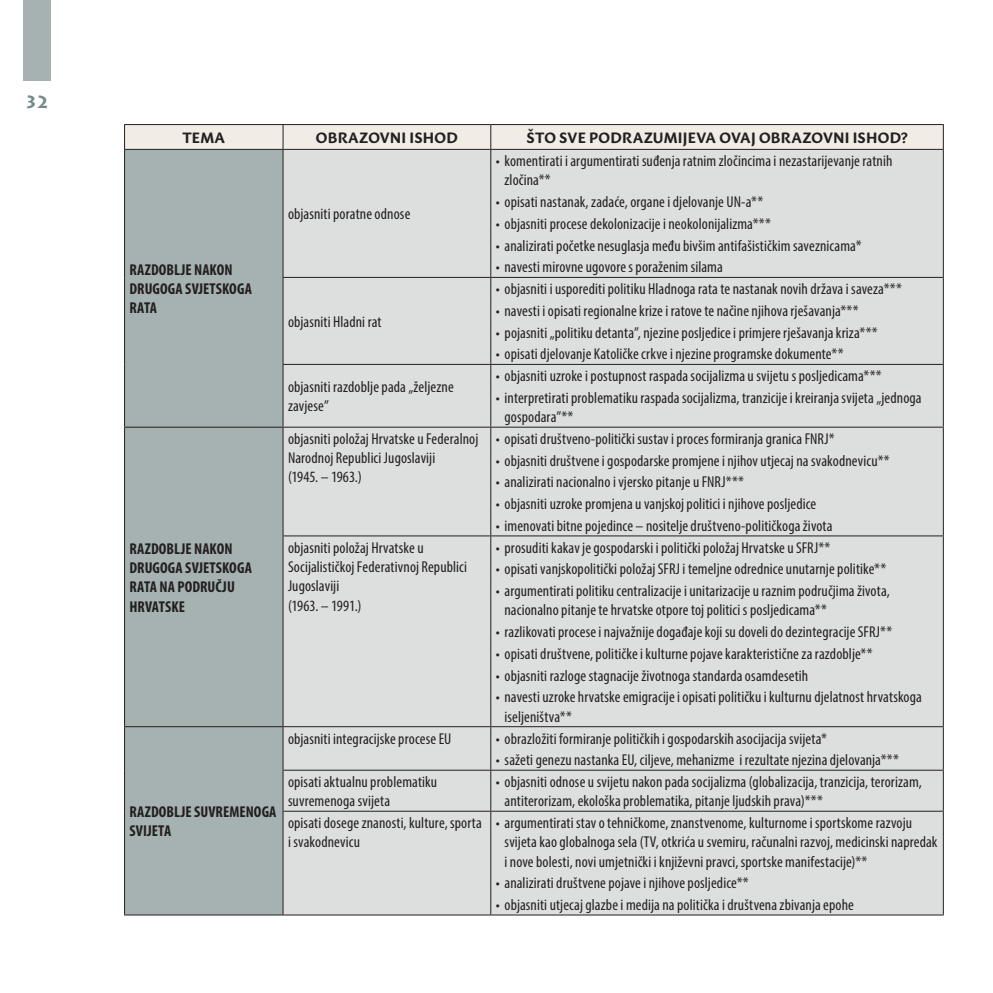
<style>
.page{position:relative;width:993px;height:993px;background:#fff}
.page>*{position:absolute;margin:0;border:0;box-sizing:border-box;transform-origin:0 0}
.t1{font:700 17.5px "Lithos Pro";color:#768a8b}
.t2{font:condensed 15.75px/19.2px "Myriad Pro";letter-spacing:.005em;color:#231f20}
.t3{font:700 condensed 15.75px/19.2px "Myriad Pro";letter-spacing:.005em;color:#231f20}
.t4{font:700 14.88px "Sharik Sans";letter-spacing:.015em;color:#231f20}
</style>
<div class="page">
<div style="left:24px;top:0;width:27px;height:81px;background:#a6b1b1"></div>
<div style="left:125px;top:150px;width:157px;height:764px;background:#a6b1b1"></div>
<div style="left:283px;top:150px;width:659px;height:764px;background:#dddfdf"></div>
<svg style="left:124px;top:124px;width:819px;height:25px;background:#e7e2dc"></svg>
<hr style="left:124px;top:149px;width:159px;height:1px;background:#231f20">
<hr style="left:283px;top:149px;width:207px;height:1px;background:#231f20">
<hr style="left:490px;top:149px;width:453px;height:1px;background:#231f20">
<hr style="left:124px;top:426px;width:159px;height:1px;background:#231f20">
<hr style="left:124px;top:427px;width:1px;height:108px;background:#231f20">
<hr style="left:283px;top:426px;width:207px;height:1px;background:#231f20">
<hr style="left:282px;top:427px;width:1px;height:108px;background:#231f20">
<hr style="left:490px;top:426px;width:453px;height:1px;background:#231f20">
<hr style="left:490px;top:427px;width:1px;height:108px;background:#231f20">
<hr style="left:942px;top:427px;width:1px;height:108px;background:#231f20">
<hr style="left:124px;top:535px;width:1px;height:191px;background:#231f20">
<hr style="left:282px;top:535px;width:208px;height:1px;background:#231f20">
<hr style="left:282px;top:536px;width:1px;height:190px;background:#231f20">
<hr style="left:490px;top:535px;width:453px;height:1px;background:#231f20">
<hr style="left:490px;top:536px;width:1px;height:190px;background:#231f20">
<hr style="left:942px;top:536px;width:1px;height:190px;background:#231f20">
<hr style="left:124px;top:726px;width:159px;height:1px;background:#231f20">
<hr style="left:124px;top:727px;width:1px;height:43px;background:#231f20">
<hr style="left:124px;top:770px;width:1px;height:41px;background:#231f20">
<hr style="left:124px;top:811px;width:1px;height:103px;background:#231f20">
<hr style="left:124px;top:914px;width:159px;height:1px;background:#231f20">
<hr style="left:283px;top:726px;width:207px;height:1px;background:#231f20">
<hr style="left:282px;top:727px;width:1px;height:42px;background:#231f20">
<hr style="left:490px;top:726px;width:453px;height:1px;background:#231f20">
<hr style="left:490px;top:727px;width:1px;height:42px;background:#231f20">
<hr style="left:942px;top:727px;width:1px;height:42px;background:#231f20">
<hr style="left:282px;top:769px;width:208px;height:1px;background:#231f20">
<hr style="left:282px;top:770px;width:1px;height:40px;background:#231f20">
<hr style="left:490px;top:769px;width:453px;height:1px;background:#231f20">
<hr style="left:490px;top:770px;width:1px;height:40px;background:#231f20">
<hr style="left:942px;top:770px;width:1px;height:40px;background:#231f20">
<hr style="left:282px;top:810px;width:208px;height:1px;background:#231f20">
<hr style="left:282px;top:811px;width:1px;height:103px;background:#231f20">
<hr style="left:490px;top:810px;width:453px;height:1px;background:#231f20">
<hr style="left:490px;top:811px;width:1px;height:103px;background:#231f20">
<hr style="left:942px;top:811px;width:1px;height:103px;background:#231f20">
<hr style="left:283px;top:914px;width:207px;height:1px;background:#231f20">
<hr style="left:490px;top:914px;width:453px;height:1px;background:#231f20">
<hr style="left:124px;top:150px;width:1px;height:127px;background:#231f20">
<hr style="left:124px;top:277px;width:1px;height:87px;background:#231f20">
<hr style="left:124px;top:364px;width:1px;height:62px;background:#231f20">
<hr style="left:282px;top:150px;width:1px;height:127px;background:#231f20">
<hr style="left:490px;top:150px;width:1px;height:127px;background:#231f20">
<hr style="left:942px;top:150px;width:1px;height:127px;background:#231f20">
<hr style="left:282px;top:277px;width:208px;height:1px;background:#231f20">
<hr style="left:282px;top:278px;width:1px;height:86px;background:#231f20">
<hr style="left:490px;top:277px;width:453px;height:1px;background:#231f20">
<hr style="left:490px;top:278px;width:1px;height:86px;background:#231f20">
<hr style="left:942px;top:278px;width:1px;height:86px;background:#231f20">
<hr style="left:282px;top:364px;width:208px;height:1px;background:#231f20">
<hr style="left:282px;top:365px;width:1px;height:61px;background:#231f20">
<hr style="left:490px;top:364px;width:453px;height:1px;background:#231f20">
<hr style="left:490px;top:365px;width:1px;height:61px;background:#231f20">
<hr style="left:942px;top:365px;width:1px;height:61px;background:#231f20">
<p class="t1" style="left:25px;top:92px;width:26px">32</p>
<p class="t4" style="left:182px;top:127px;width:44px">TEMA</p>
<p class="t4" style="left:316px;top:127px;width:143px">OBRAZOVNI ISHOD</p>
<p class="t4" style="left:526px;top:127px;width:382px">ŠTO SVE PODRAZUMIJEVA OVAJ OBRAZOVNI ISHOD?</p>
<p class="t3" style="left:129px;top:259px;width:124px">RAZDOBLJE NAKON<br>DRUGOGA SVJETSKOGA<br>RATA</p>
<p class="t3" style="left:129px;top:538px;width:124px">RAZDOBLJE NAKON<br>DRUGOGA SVJETSKOGA<br>RATA NA PODRUČJU<br>HRVATSKE</p>
<p class="t3" style="left:129px;top:801px;width:148px">RAZDOBLJE SUVREMENOGA<br>SVIJETA</p>
<p class="t2" style="left:288px;top:204px;width:124px">objasniti poratne odnose</p>
<p class="t2" style="left:288px;top:311px;width:95px">objasniti Hladni rat</p>
<p class="t2" style="left:288px;top:377px;width:167px">objasniti razdoblje pada „željezne zavjese”</p>
<p class="t2" style="left:504px;top:151px;width:389px;text-indent:-9px">• komentirati i argumentirati suđenja ratnim zločincima i nezastarijevanje ratnih zločina**</p>
<p class="t2" style="left:495px;top:192px;width:269px">• opisati nastanak, zadaće, organe i djelovanje UN-a**</p>
<p class="t2" style="left:495px;top:214px;width:276px">• objasniti procese dekolonizacije i neokolonijalizma***</p>
<p class="t2" style="left:495px;top:235px;width:367px">• analizirati početke nesuglasja među bivšim antifašističkim saveznicama*</p>
<p class="t2" style="left:495px;top:257px;width:228px">• navesti mirovne ugovore s poraženim silama</p>
<p class="t2" style="left:495px;top:279px;width:407px">• objasniti i usporediti politiku Hladnoga rata te nastanak novih država i saveza***</p>
<p class="t2" style="left:495px;top:301px;width:364px">• navesti i opisati regionalne krize i ratove te načine njihova rješavanja***</p>
<p class="t2" style="left:495px;top:322px;width:383px">• pojasniti „politiku detanta”, njezine posljedice i primjere rješavanja kriza***</p>
<p class="t2" style="left:495px;top:344px;width:349px">• opisati djelovanje Katoličke crkve i njezine programske dokumente**</p>
<p class="t2" style="left:495px;top:366px;width:387px">• objasniti uzroke i postupnost raspada socijalizma u svijetu s posljedicama***</p>
<p class="t2" style="left:504px;top:388px;width:418px;text-indent:-9px">• interpretirati problematiku raspada socijalizma, tranzicije i kreiranja svijeta „jednoga gospodara”**</p>
<p class="t2" style="left:288px;top:429px;width:192px">objasniti položaj Hrvatske u Federalnoj<br>Narodnoj Republici Jugoslaviji<br>(1945. – 1963.)</p>
<p class="t2" style="left:495px;top:429px;width:340px">• opisati društveno-politički sustav i proces formiranja granica FNRJ*</p>
<p class="t2" style="left:495px;top:450px;width:395px">• objasniti društvene i gospodarske promjene i njihov utjecaj na svakodnevicu**</p>
<p class="t2" style="left:495px;top:472px;width:250px">• analizirati nacionalno i vjersko pitanje u FNRJ***</p>
<p class="t2" style="left:495px;top:494px;width:322px">• objasniti uzroke promjena u vanjskoj politici i njihove posljedice</p>
<p class="t2" style="left:495px;top:515px;width:338px">• imenovati bitne pojedince – nositelje društveno-političkoga života</p>
<p class="t2" style="left:288px;top:537px;width:180px">objasniti položaj Hrvatske u<br>Socijalističkoj Federativnoj Republici<br>Jugoslaviji<br>(1963. – 1991.)</p>
<p class="t2" style="left:495px;top:537px;width:336px">• prosuditi kakav je gospodarski i politički položaj Hrvatske u SFRJ**</p>
<p class="t2" style="left:495px;top:559px;width:392px">• opisati vanjskopolitički položaj SFRJ i temeljne odrednice unutarnje politike**</p>
<p class="t2" style="left:504px;top:581px;width:386px;text-indent:-9px">• argumentirati politiku centralizacije i unitarizacije u raznim područjima života, nacionalno pitanje te hrvatske otpore toj politici s posljedicama**</p>
<p class="t2" style="left:495px;top:622px;width:398px">• razlikovati procese i najvažnije događaje koji su doveli do dezintegracije SFRJ**</p>
<p class="t2" style="left:495px;top:643px;width:378px">• opisati društvene, političke i kulturne pojave karakteristične za razdoblje**</p>
<p class="t2" style="left:495px;top:665px;width:314px">• objasniti razloge stagnacije životnoga standarda osamdesetih</p>
<p class="t2" style="left:504px;top:687px;width:419px;text-indent:-9px">• navesti uzroke hrvatske emigracije i opisati političku i kulturnu djelatnost hrvatskoga iseljeništva**</p>
<p class="t2" style="left:288px;top:728px;width:165px">objasniti integracijske procese EU</p>
<p class="t2" style="left:495px;top:728px;width:332px">• obrazložiti formiranje političkih i gospodarskih asocijacija svijeta*</p>
<p class="t2" style="left:495px;top:750px;width:404px">• sažeti genezu nastanka EU, ciljeve, mehanizme i rezultate njezina djelovanja***</p>
<p class="t2" style="left:288px;top:771px;width:151px">opisati aktualnu problematiku suvremenoga svijeta</p>
<p class="t2" style="left:504px;top:771px;width:419px;text-indent:-9px">• objasniti odnose u svijetu nakon pada socijalizma (globalizacija, tranzicija, terorizam, antiterorizam, ekološka problematika, pitanje ljudskih prava)***</p>
<p class="t2" style="left:288px;top:812px;width:195px">opisati dosege znanosti, kulture, sporta i svakodnevicu</p>
<p class="t2" style="left:504px;top:812px;width:434px;text-indent:-9px">• argumentirati stav o tehničkome, znanstvenome, kulturnome i sportskome razvoju svijeta kao globalnoga sela (TV, otkrića u svemiru, računalni razvoj, medicinski napredak i nove bolesti, novi umjetnički i književni pravci, sportske manifestacije)**</p>
<p class="t2" style="left:495px;top:873px;width:254px">• analizirati društvene pojave i njihove posljedice**</p>
<p class="t2" style="left:495px;top:894px;width:359px">• objasniti utjecaj glazbe i medija na politička i društvena zbivanja epohe</p>
</div>
